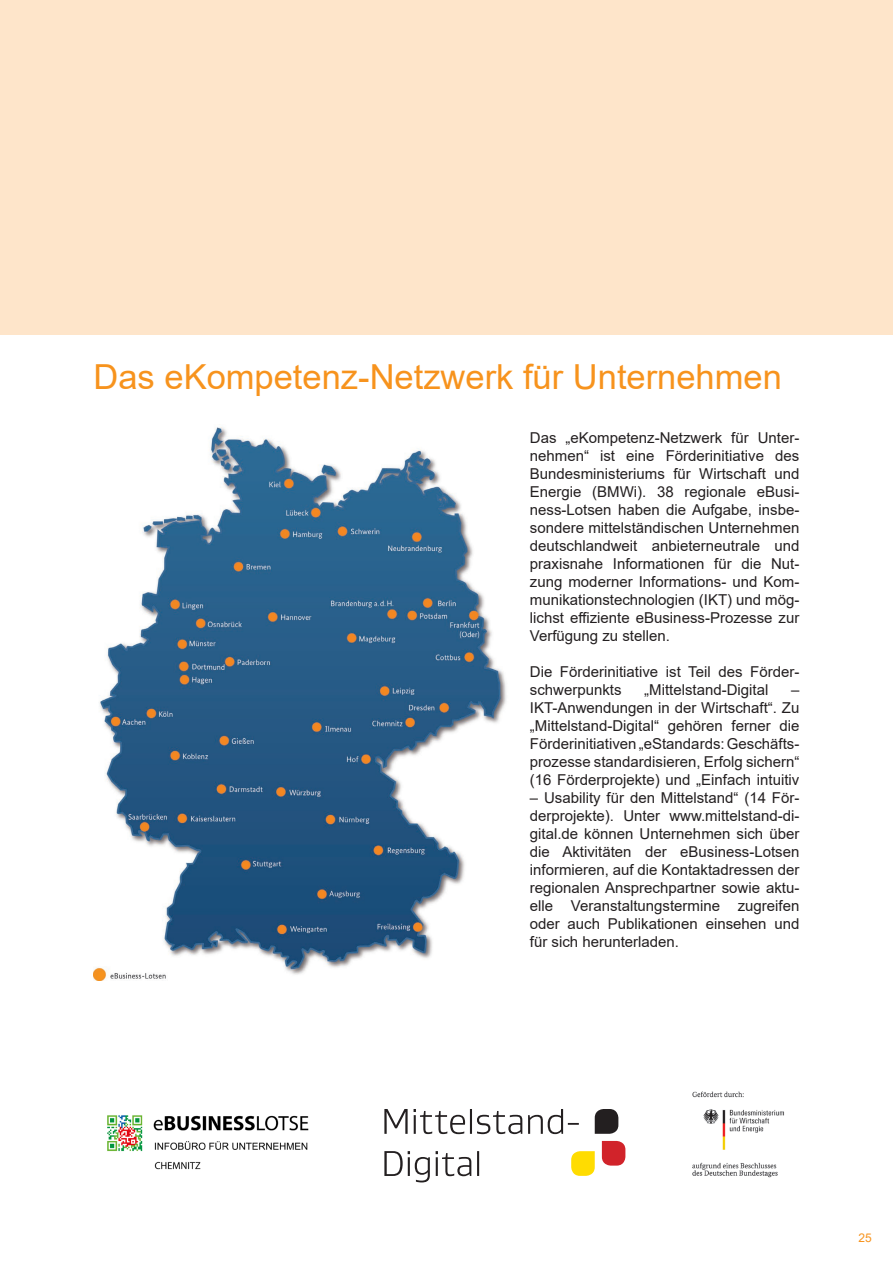
<style>
.page{position:relative;width:893px;height:1263px;background:#fff}
.page>*{position:absolute;margin:0;border:0;box-sizing:border-box;transform-origin:0 0}
.Headline_1{font:34.5px "Arial";color:#f7931d}
.Fließtext{font:15px/18px "Arial";color:#231f20;text-align:justify}
.t1{font:12px "Arial";color:#f7931d}
</style>
<div class="page">
<img style="left:93px;top:427px;width:413px;height:554px">
<img style="left:107px;top:1115px;width:202px;height:55px">
<img style="left:692px;top:1091px;width:92px;height:87px">
<svg style="left:384px;top:1151px;width:95px;height:31px"></svg>
<svg style="left:384px;top:1109px;width:195px;height:25px"></svg>
<svg style="left:595px;top:1109px;width:23px;height:25px"></svg>
<svg style="left:571px;top:1151px;width:24px;height:25px"></svg>
<svg style="left:602px;top:1141px;width:23px;height:24px"></svg>
<div style="left:0;top:0;width:893px;height:335px;background:#fee5ca"></div>
<p class="Headline_1" style="left:94px;top:353px;width:690px">Das eKompetenz-Netzwerk für Unternehmen</p>
<p class="Fließtext" style="left:530px;top:428px;width:271px">Das „eKompetenz-Netzwerk für Unter&shy;nehmen“ ist eine Förderinitiative des Bundesministeriums für Wirtschaft und Energie (BMWi). 38 regionale eBusi&shy;ness-Lotsen haben die Aufgabe, insbe&shy;sondere mittelständischen Unternehmen deutschlandweit anbieterneutrale und praxisnahe Informationen für die Nut&shy;zung moderner Informations- und Kom&shy;munikationstechnologien (IKT) und mög&shy;lichst effiziente eBusiness-Prozesse zur Verfügung zu stellen.</p>
<p class="Fließtext" style="left:530px;top:662px;width:271px">Die Förderinitiative ist Teil des Förder&shy;schwerpunkts</p>
<p class="Fließtext" style="left:644px;top:680px;width:126px">„Mittelstand-Digital</p>
<p class="Fließtext" style="left:530px;top:680px;width:271px;text-indent:261px">– IKT-Anwendungen in der Wirtschaft“. Zu „Mittelstand-Digital“ gehören ferner die Förderinitiativen „eStandards: Geschäfts&shy;prozesse standardisieren, Erfolg sichern“ (16 Förderprojekte) und „Einfach intuitiv</p>
<p class="Fließtext" style="left:530px;top:788px;width:271px">– Usability für den Mittelstand“ (14 För&shy;derprojekte). Unter www.mittelstand-di&shy;gital.de können Unternehmen sich über die Aktivitäten der eBusiness-Lotsen informieren, auf die Kontaktadressen der regionalen Ansprechpartner sowie aktu&shy;elle Veranstaltungstermine zugreifen oder auch Publikationen einsehen und für sich herunterladen.</p>
<p class="t1" style="left:858px;top:1229px;width:15px">25</p>
</div>
